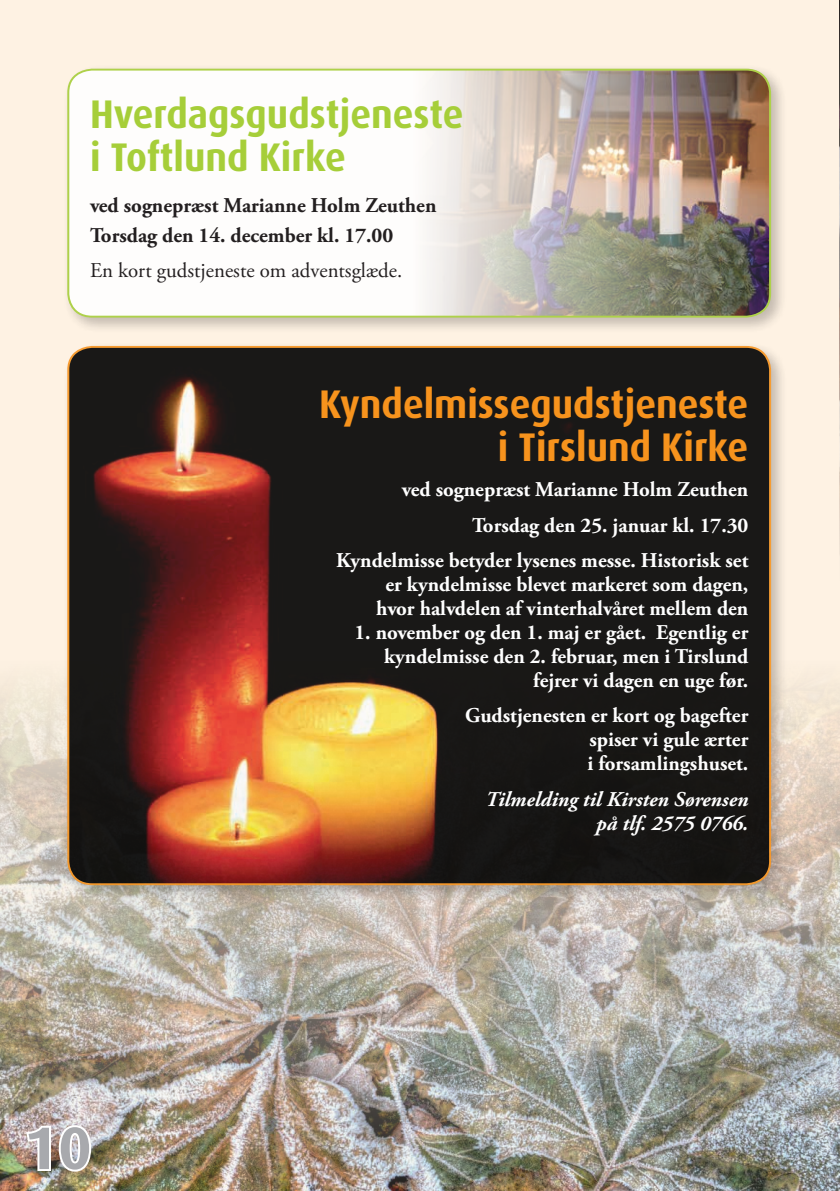
<style>
.page{position:relative;width:840px;height:1191px;background:#fff}
.page>*{position:absolute;margin:0;border:0;box-sizing:border-box;transform-origin:0 0}
.t1{font:700 60px "Dax";color:#a8a9ad}
.t2{font:700 40px/43px "Dax";color:#f7931d;text-align:right;scale:.94 1}
.t3{font:700 40px/43px "Dax";color:#a6ce39;scale:.94 1}
.t4{font:700 21px/24px "Adobe Garamond Pro";color:#fff;text-align:right}
.t5{font:700 21px/29.6px "Adobe Garamond Pro";color:#231f20}
.t6{font:italic 700 21px/24px "Adobe Garamond Pro";color:#fff;text-align:right}
.t7{font:21px "Adobe Garamond Pro";color:#231f20}
</style>
<div class="page">
<div style="left:0;top:0;width:839px;height:1191px;background:#fef2e3"></div>
<img style="left:839px;top:0;width:1px;height:581px">
<img style="left:0;top:683px;width:839px;height:508px">
<div style="left:62px;top:63px;width:725px;height:271px;background:#231f20;opacity:.3"></div>
<div style="left:68px;top:70px;width:701px;height:247px;background:#fff;border-radius:23px"></div>
<img style="left:423px;top:70px;width:346px;height:245px">
<div style="left:67px;top:69px;width:703px;height:249px;border:2px solid #a6ce39;border-radius:23px"></div>
<img style="left:24px;top:1123px;width:69px;height:50px">
<div style="left:62px;top:340px;width:725px;height:561px;background:#231f20;opacity:.3"></div>
<img style="left:68px;top:347px;width:701px;height:537px">
<h2 class="t3" style="left:90px;top:93px;width:398px">Hverdagsgudstjeneste i Toftlund Kirke</h2>
<p class="t5" style="left:90px;top:191px;width:348px">ved sognepræst Marianne Holm Zeuthen<br>Torsdag den 14. december kl. 17.00</p>
<p class="t7" style="left:90px;top:258px;width:313px">En kort gudstjeneste om adventsglæde.</p>
<h1 class="t1" style="left:24px;top:1114px;width:69px">10</h1>
<h2 class="t2" style="left:319px;top:383px;width:458px">Kyndelmissegudstjeneste i Tirslund Kirke</h2>
<p class="t4" style="left:336px;top:472px;width:413px;line-height:35.4px">ved sognepræst Marianne Holm Zeuthen<br>Torsdag den 25. januar kl. 17.30<br>Kyndelmisse betyder lysenes messe. Historisk set</p>
<p class="t4" style="left:376px;top:573px;width:373px;text-align:center">er kyndelmisse blevet markeret som dagen, hvor halvdelen af vinterhalvåret mellem den</p>
<p class="t4" style="left:354px;top:621px;width:395px">1. november og den 1. maj er gået. Egentlig er kyndelmisse den 2. februar, men i Tirslund fejrer vi dagen en uge før.</p>
<p class="t4" style="left:587px;top:704px;width:162px;text-align:justify;text-indent:-122px">Gudstjenesten er kort og bagefter spiser vi gule ærter i forsamlingshuset.</p>
<p class="t6" style="left:485px;top:787px;width:264px">Tilmelding til Kirsten Sørensen på tlf. 2575 0766.</p>
</div>
